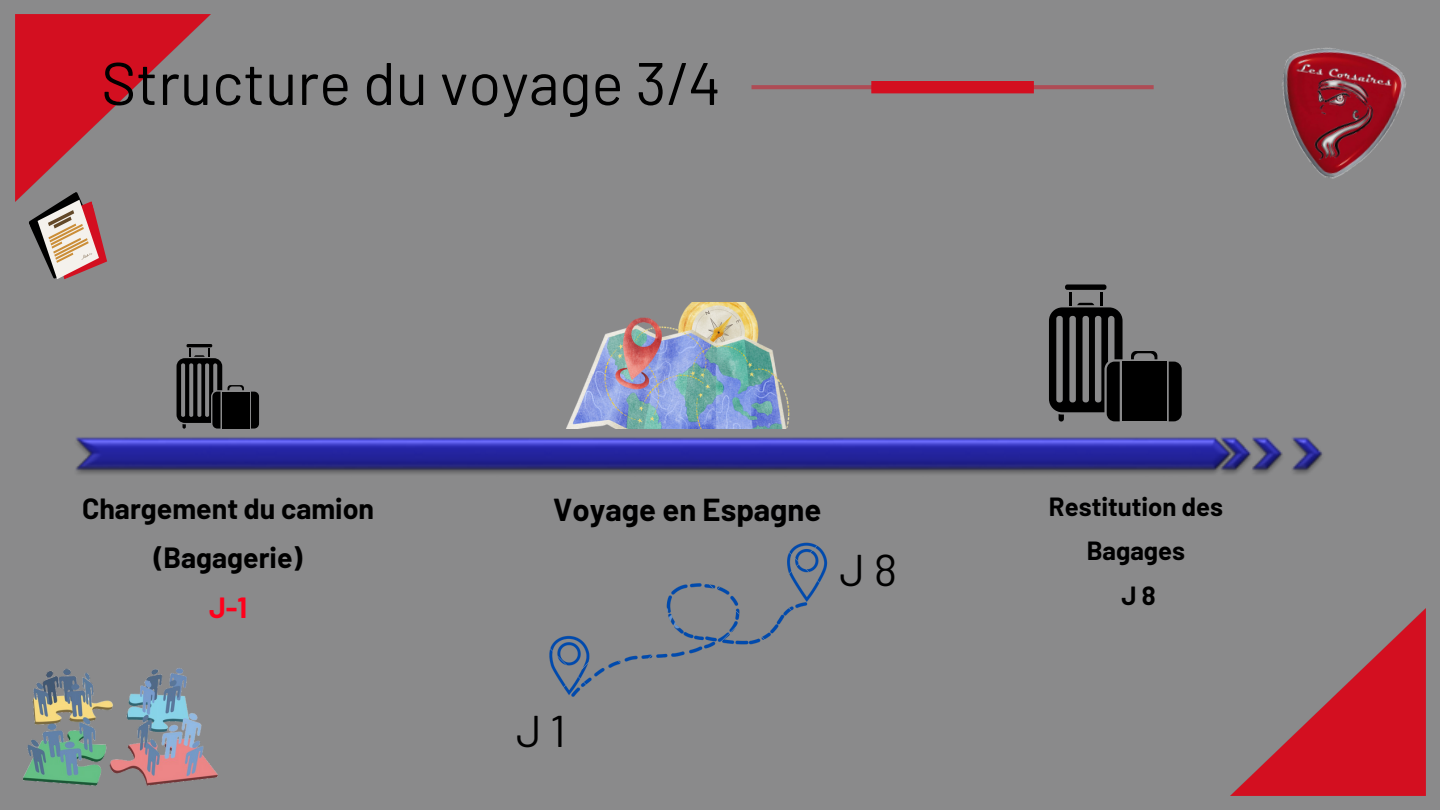
<style>
.page{position:relative;width:1440px;height:810px;background:#8a8a8b}
.page>*{position:absolute;margin:0;border:0;box-sizing:border-box;transform-origin:0 0}
.t1{font:60px "Barlow";color:#000}
.t2{font:44.4px "Barlow";color:#000}
.t3{font:700 31.1px "Barlow";color:#000}
.t4{font:700 28.5px "Barlow";color:#000}
.t5{font:700 28.5px "Barlow";color:#ff001b}
.t6{font:700 25.7px "Barlow";color:#000}
</style>
<div class="page">
<img style="left:15px;top:15px;width:195px;height:187px">
<img style="left:1231px;top:609px;width:194px;height:186px">
<hr style="left:752px;top:85px;width:402px;height:4px;background:#ae4c55">
<div style="left:871px;top:81px;width:163px;height:12px;background:#d30f20"></div>
<svg style="left:24px;top:191px;width:89px;height:88px"></svg>
<img style="left:1282px;top:47px;width:124px;height:132px">
<img style="left:24px;top:668px;width:193px;height:118px">
<img style="left:75px;top:437px;width:1248px;height:37px">
<hr style="left:187px;top:344px;width:25px;height:3px;background:#000">
<svg style="left:228px;top:385px;width:16px;height:5px"></svg>
<svg style="left:177px;top:349px;width:45px;height:80px"></svg>
<div style="left:222px;top:392px;width:28px;height:37px;background:#000"></div>
<svg style="left:251px;top:392px;width:8px;height:37px"></svg>
<div style="left:1065px;top:284px;width:41px;height:6px;background:#000;border-radius:2px"></div>
<svg style="left:1131px;top:351px;width:26px;height:8px"></svg>
<svg style="left:1049px;top:292px;width:74px;height:130px"></svg>
<div style="left:1122px;top:362px;width:44px;height:59px;background:#000"></div>
<svg style="left:1169px;top:362px;width:13px;height:59px"></svg>
<img style="left:566px;top:302px;width:224px;height:127px">
<img style="left:549px;top:542px;width:279px;height:155px">
<p class="t1" style="left:101px;top:45px;width:621px">Structure du voyage 3/4</p>
<p class="t4" style="left:82px;top:490px;width:294px">Chargement du camion</p>
<p class="t4" style="left:154px;top:540px;width:150px">(Bagagerie)</p>
<p class="t5" style="left:209px;top:589px;width:40px">J-1</p>
<p class="t3" style="left:553px;top:490px;width:270px">Voyage en Espagne</p>
<p class="t2" style="left:839px;top:541px;width:59px">J8</p>
<p class="t2" style="left:516px;top:702px;width:51px">J1</p>
<p class="t6" style="left:1049px;top:490px;width:175px">Restitution des</p>
<p class="t6" style="left:1087px;top:535px;width:100px">Bagages</p>
<p class="t6" style="left:1121px;top:580px;width:36px">J8</p>
</div>
